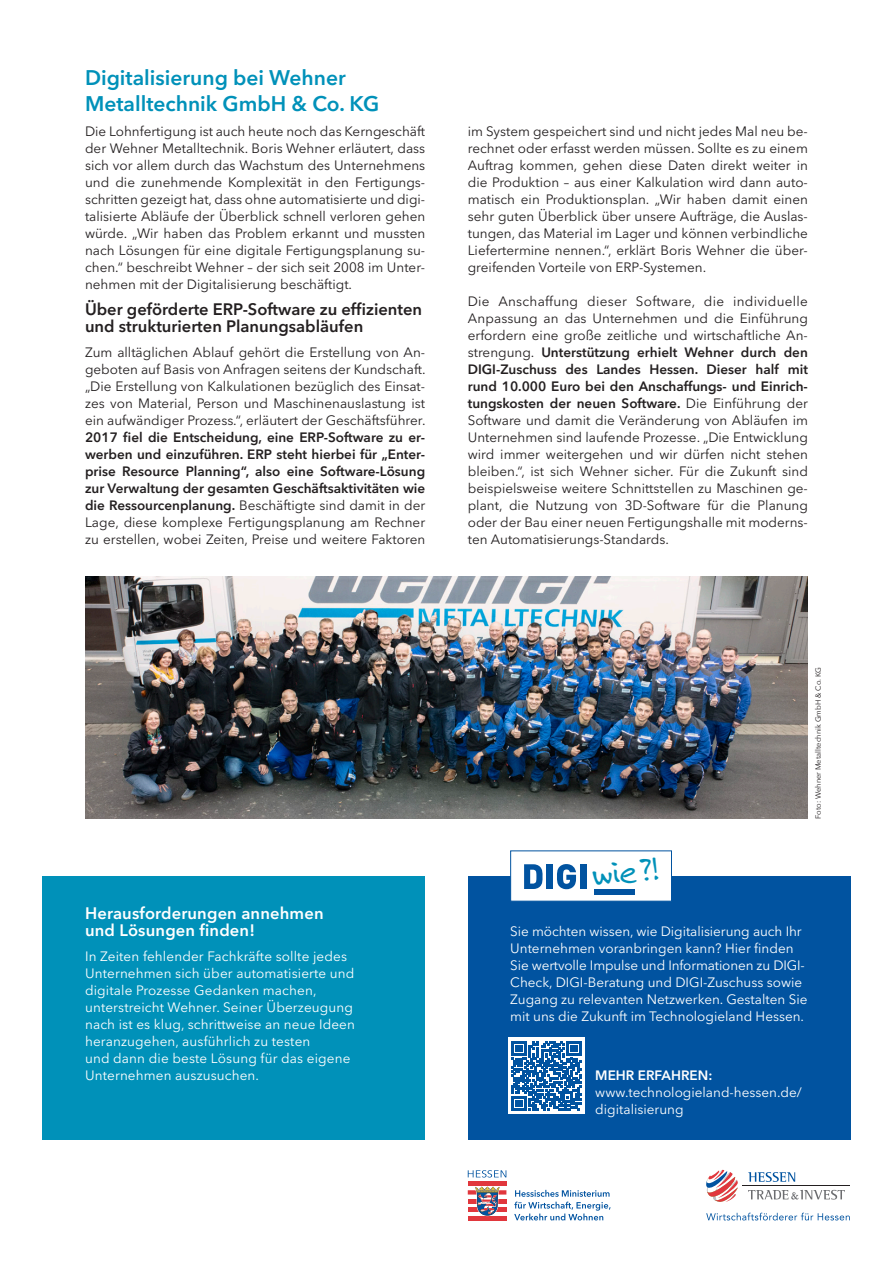
<style>
.page{position:relative;width:893px;height:1263px;background:#fff}
.page>*{position:absolute;margin:0;border:0;box-sizing:border-box;transform-origin:0 0}
.t1{font:34.5px "Felt Tip Roman";color:#0091b9}
.t2{font:600 21px/25.5px "Avenir Next LT Pro";color:#0091b9}
.t3{font:600 16.5px/17px "Avenir Next LT Pro";color:#231f20}
.t4{font:600 16.5px/17px "Avenir Next LT Pro";letter-spacing:.01em;color:#fff}
.t5{font:13.5px/17px "Avenir Next LT Pro";color:#231f20;text-align:justify}
.t6{font:13.5px/17px "Avenir Next LT Pro";color:#fff}
.t7{font:600 13.5px/17px "Avenir Next LT Pro";color:#231f20;text-align:justify}
.t8{font:600 13.5px "Avenir Next LT Pro";color:#fff}
.t9{font:7.5px "Avenir Next";color:#231f20}
.s1{font-weight:400}
.s2{font-weight:600}
</style>
<div class="page">
<div style="left:468px;top:876px;width:382px;height:264px;background:#0153a0"></div>
<div style="left:508px;top:1037px;width:77px;height:77px;background:#fff"></div>
<svg style="left:511px;top:1041px;width:70px;height:70px"></svg>
<div style="left:510px;top:850px;width:162px;height:51px;background:#fff"></div>
<svg style="left:524px;top:864px;width:19px;height:25px"></svg>
<div style="left:547px;top:864px;width:6px;height:25px;background:#0153a0"></div>
<svg style="left:557px;top:864px;width:19px;height:25px"></svg>
<div style="left:580px;top:864px;width:6px;height:25px;background:#0153a0"></div>
<div style="left:594px;top:889px;width:41px;height:5px;background:#0153a0"></div>
<div style="left:43px;top:876px;width:382px;height:264px;background:#0091b9"></div>
<hr style="left:468px;top:1182px;width:38px;height:4px;background:#e1373d">
<svg style="left:468px;top:1190px;width:38px;height:4px"></svg>
<hr style="left:468px;top:1199px;width:38px;height:4px;background:#e1373d">
<div style="left:468px;top:1207px;width:38px;height:5px;background:#e1373d"></div>
<hr style="left:468px;top:1216px;width:38px;height:4px;background:#e1373d">
<svg style="left:475px;top:1186px;width:25px;height:30px"></svg>
<svg style="left:468px;top:1170px;width:38px;height:7px"></svg>
<svg style="left:514px;top:1190px;width:97px;height:30px"></svg>
<hr style="left:743px;top:1185px;width:107px;height:1px;background:#231f20">
<svg style="left:748px;top:1172px;width:47px;height:10px"></svg>
<svg style="left:748px;top:1190px;width:97px;height:9px"></svg>
<svg style="left:706px;top:1170px;width:32px;height:32px"></svg>
<svg style="left:706px;top:1213px;width:144px;height:7px"></svg>
<img style="left:85px;top:576px;width:723px;height:243px">
<h2 class="t2" style="left:85px;top:65px;width:296px">Digitalisierung bei Wehner<br>Metalltechnik GmbH &amp; Co. KG</h2>
<p class="t5" style="left:85px;top:123px;width:342px">Die Lohnfertigung ist auch heute noch das Kerngeschäft der Wehner Metalltechnik. Boris Wehner erläutert, dass sich vor allem durch das Wachstum des Unternehmens und die zunehmende Komplexität in den Fertigungs&shy;schritten gezeigt hat, dass ohne automatisierte und digi&shy;talisierte Abläufe der Überblick schnell verloren gehen würde. „Wir haben das Problem erkannt und mussten nach Lösungen für eine digitale Fertigungsplanung su&shy;chen.“ beschreibt Wehner – der sich seit 2008 im Unter&shy;nehmen mit der Digitalisierung beschäftigt.</p>
<p class="t3" style="left:85px;top:300px;width:339px">Über geförderte ERP-Software zu effizienten und strukturierten Planungsabläufen</p>
<p class="t5" style="left:85px;top:344px;width:342px">Zum alltäglichen Ablauf gehört die Erstellung von An&shy;geboten auf Basis von Anfragen seitens der Kundschaft. „Die Erstellung von Kalkulationen bezüglich des Einsat&shy;zes von Material, Person und Maschinenauslastung ist ein aufwändiger Prozess.“, erläutert der Geschäftsführer.</p>
<p class="t7" style="left:85px;top:429px;width:342px">2017 fiel die Entscheidung, eine ERP-Software zu er&shy;werben und einzuführen. ERP steht hierbei für „Enter&shy;prise Resource Planning“, also eine Software-Lösung zur Verwaltung der gesamten Geschäftsaktivitäten wie die Ressourcenplanung. <span class="s1">Beschäftigte sind damit in der Lage, diese komplexe Fertigungsplanung am Rechner zu erstellen, wobei Zeiten, Preise und weitere Faktoren</span></p>
<p class="t5" style="left:468px;top:123px;width:342px">im System gespeichert sind und nicht jedes Mal neu be&shy;rechnet oder erfasst werden müssen. Sollte es zu einem Auftrag kommen, gehen diese Daten direkt weiter in die Produktion – aus einer Kalkulation wird dann auto&shy;matisch ein Produktionsplan. „Wir haben damit einen sehr guten Überblick über unsere Aufträge, die Auslas&shy;tungen, das Material im Lager und können verbindliche Liefertermine nennen.“, erklärt Boris Wehner die über&shy;greifenden Vorteile von ERP-Systemen.</p>
<p class="t5" style="left:468px;top:293px;width:342px">Die Anschaffung dieser Software, die individuelle Anpassung an das Unternehmen und die Einführung erfordern eine große zeitliche und wirtschaftliche An&shy;strengung. <span class="s2">Unterstützung erhielt Wehner durch den DIGI-Zuschuss des Landes Hessen. Dieser half mit rund 10.000 Euro bei den Anschaffungs- und Einrich&shy;tungskosten der neuen Software.</span> Die Einführung der Software und damit die Veränderung von Abläufen im Unternehmen sind laufende Prozesse. „Die Entwicklung wird immer weitergehen und wir dürfen nicht stehen bleiben.“, ist sich Wehner sicher. Für die Zukunft sind beispielsweise weitere Schnittstellen zu Maschinen ge&shy;plant, die Nutzung von 3D-Software für die Planung oder der Bau einer neuen Fertigungshalle mit moderns&shy;ten Automatisierungs-Standards.</p>
<p class="t4" style="left:85px;top:904px;width:240px">Herausforderungen annehmen und Lösungen finden!</p>
<p class="t6" style="left:85px;top:948px;width:271px">In Zeiten fehlender Fachkräfte sollte jedes Unternehmen sich über automatisierte und digitale Prozesse Gedanken machen, unterstreicht Wehner. Seiner Überzeugung nach ist es klug, schrittweise an neue Ideen heranzugehen, ausführlich zu testen<br>und dann die beste Lösung für das eigene Unternehmen auszusuchen.</p>
<h1 class="t1" style="left:590px;top:852px;width:68px;rotate:-5deg">wie?!</h1>
<p class="t9" style="left:812px;top:819px;width:153px;rotate:-90deg">Foto: Wehner Metalltechnik GmbH &amp; Co. KG</p>
<p class="t6" style="left:510px;top:922px;width:299px">Sie möchten wissen, wie Digitalisierung auch Ihr Unternehmen voranbringen kann? Hier finden Sie wertvolle Impulse und Informationen zu DIGI-Check, DIGI-Beratung und DIGI-Zuschuss sowie Zugang zu relevanten Netzwerken. Gestalten Sie mit uns die Zukunft im Technologieland Hessen.</p>
<p class="t8" style="left:595px;top:1067px;width:119px">MEHR ERFAHREN:</p>
<p class="t6" style="left:595px;top:1084px;width:208px">www.technologieland-hessen.de/ digitalisierung</p>
</div>
